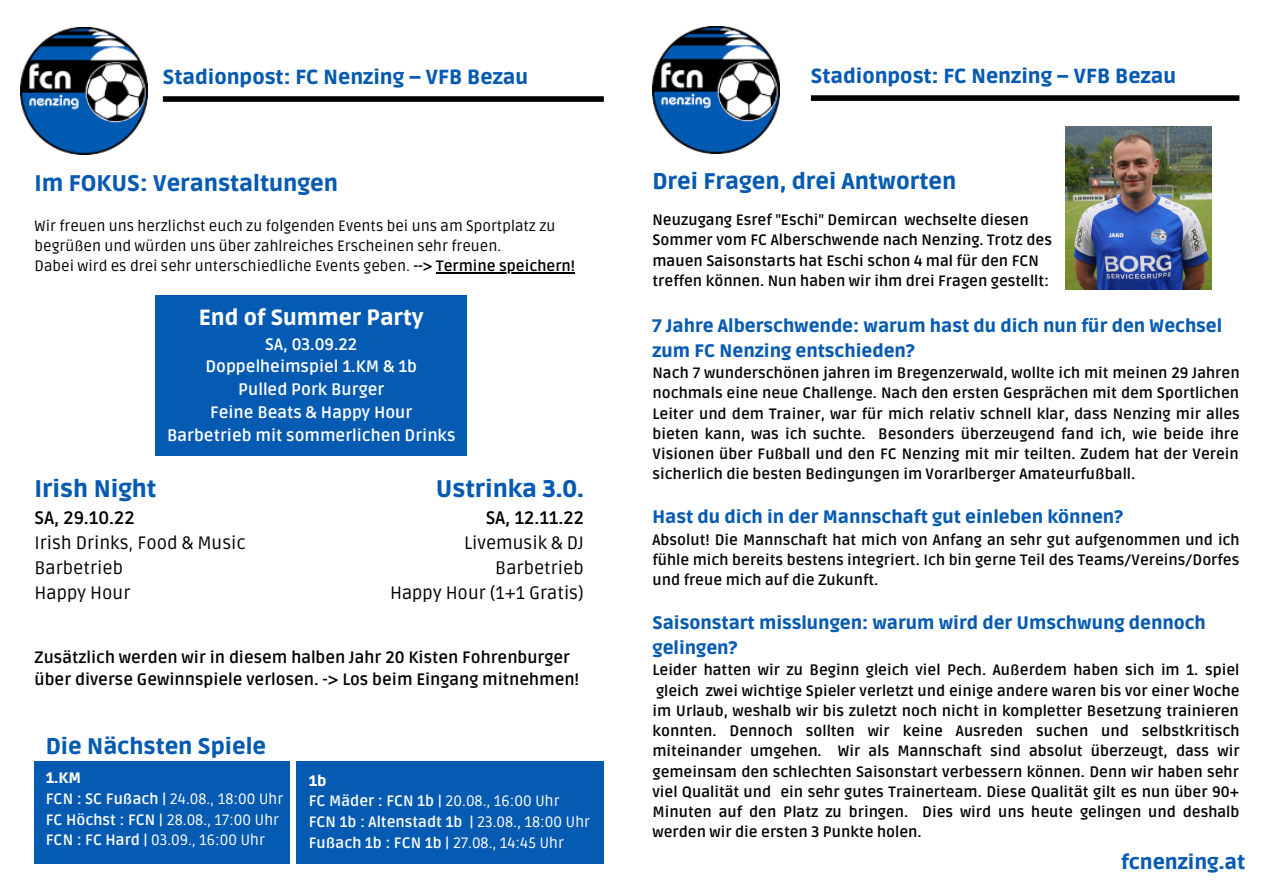
<style>
.page{position:relative;width:1263px;height:894px;background:#fff}
.page>*{position:absolute;margin:0;border:0;box-sizing:border-box;transform-origin:0 0}
.t1{font:900 23.85px "Ruda";color:#055ab1}
.t2{font:900 22.5px "Ruda";color:#055ab1}
.t3{font:900 21.9px "Ruda";color:#fff}
.t4{font:900 20.25px "Ruda";color:#055ab1}
.t5{font:900 18px/24.8px "Ruda";color:#055ab1}
.t6{font:18px/24.8px "Ruda";color:#000}
.t7{font:700 18px "Ruda";color:#000}
.t8{font:700 16.5px/22.5px "Ruda";color:#000}
.t9{font:700 16.5px/22.6px "Ruda";color:#fff;text-align:center}
.t10{font:700 15px/20.2px "Ruda";color:#000;text-align:justify}
.t11{font:700 15px/20.2px "Ruda";color:#030406;text-align:justify}
.t12{font:15px/20px "Ruda";color:#000}
.t13{font:700 15px/20.5px "Ruda";color:#fff}
.t14{font:15px/20.5px "Ruda";color:#fff}
.s1{font-weight:700}
.s2{font-weight:900}
.s3{font-weight:400}
</style>
<div class="page">
<div style="left:811px;top:95px;width:428px;height:6px;background:#000"></div>
<div style="left:163px;top:96px;width:441px;height:6px;background:#000"></div>
<img style="left:20px;top:27px;width:127px;height:127px">
<img style="left:652px;top:26px;width:128px;height:127px">
<div style="left:156px;top:294px;width:311px;height:161px;background:#055ab1"></div>
<hr style="left:436px;top:272px;width:139px;height:1px;background:#000">
<img style="left:1066px;top:127px;width:146px;height:163px">
<div style="left:35px;top:761px;width:569px;height:102px;background:#055ab1"></div>
<div style="left:290px;top:757px;width:6px;height:109px;background:#fff"></div>
<h3 class="t4" style="left:163px;top:66px;width:367px">Stadionpost: FC Nenzing – VFB Bezau</h3>
<h2 class="t2" style="left:35px;top:170px;width:305px">Im FOKUS: Veranstaltungen</h2>
<p class="t12" style="left:35px;top:216px;width:542px">Wir freuen uns herzlichst euch zu folgenden Events bei uns am Sportplatz zu begrüßen und würden uns über zahlreiches Erscheinen sehr freuen.<br>Dabei wird es drei sehr unterschiedliche Events geben. <span class="s1">--&gt; Termine speichern!</span></p>
<h3 class="t3" style="left:199px;top:305px;width:226px">End of Summer Party</h3>
<p class="t9" style="left:167px;top:333px;width:290px">SA, 03.09.22<br>Doppelheimspiel 1.KM &amp; 1b<br>Pulled Pork Burger<br>Feine Beats &amp; Happy Hour<br>Barbetrieb mit sommerlichen Drinks</p>
<h1 class="t1" style="left:35px;top:475px;width:123px">Irish Night</h1>
<p class="t7" style="left:35px;top:507px;width:102px">SA, 29.10.22</p>
<p class="t6" style="left:35px;top:531px;width:213px">Irish Drinks, Food &amp; Music<br>Barbetrieb<br>Happy Hour</p>
<h1 class="t1" style="left:436px;top:475px;width:150px">Ustrinka 3.0.</h1>
<p class="t7" style="left:486px;top:507px;width:100px">SA, 12.11.22</p>
<p class="t6" style="left:390px;top:531px;width:195px;text-align:right">Livemusik &amp; DJ<br>Barbetrieb<br>Happy Hour (1+1 Gratis)</p>
<p class="t8" style="left:35px;top:646px;width:546px">Zusätzlich werden wir in diesem halben Jahr 20 Kisten Fohrenburger über diverse Gewinnspiele verlosen. -&gt; Los beim Eingang mitnehmen!</p>
<h2 class="t2" style="left:46px;top:732px;width:222px">Die Nächsten Spiele</h2>
<p class="t14" style="left:46px;top:768px;width:239px"><span class="s2">1.KM<br></span><span class="s1">FCN : SC Fußach |</span> 24.08., 18:00 Uhr<br><span class="s1">FC Höchst : FCN |</span> 28.08., 17:00 Uhr<br><span class="s1">FCN : FC Hard |</span> 03.09., 16:00 Uhr</p>
<p class="t13" style="left:309px;top:770px;width:283px"><span class="s2">1b<br></span>FC Mäder : FCN 1b | <span class="s3">20.08., 16:00 Uhr<br></span>FCN 1b : Altenstadt 1b | <span class="s3">23.08., 18:00 Uhr<br></span>Fußach 1b : FCN 1b | <span class="s3">27.08., 14:45 Uhr</span></p>
<h3 class="t4" style="left:811px;top:65px;width:367px">Stadionpost: FC Nenzing – VFB Bezau</h3>
<h2 class="t2" style="left:652px;top:168px;width:305px">Drei Fragen, drei Antworten</h2>
<p class="t10" style="left:652px;top:210px;width:401px;text-align:left">Neuzugang Esref "Eschi" Demircan wechselte diesen Sommer vom FC Alberschwende nach Nenzing. Trotz des mauen Saisonstarts hat Eschi schon 4 mal für den FCN treffen können. Nun haben wir ihm drei Fragen gestellt:</p>
<p class="t5" style="left:652px;top:314px;width:571px">7 Jahre Alberschwende: warum hast du dich nun für den Wechsel zum FC Nenzing entschieden?</p>
<p class="t11" style="left:652px;top:363px;width:589px">Nach 7 wunderschönen jahren im Bregenzerwald, wollte ich mit meinen 29 Jahren nochmals eine neue Challenge. Nach den ersten Gesprächen mit dem Sportlichen Leiter und dem Trainer, war für mich relativ schnell klar, dass Nenzing mir alles bieten kann, was ich suchte. Besonders überzeugend fand ich, wie beide ihre Visionen über Fußball und den FC Nenzing mit mir teilten. Zudem hat der Verein sicherlich die besten Bedingungen im Vorarlberger Amateurfußball.</p>
<p class="t5" style="left:652px;top:505px;width:472px">Hast du dich in der Mannschaft gut einleben können?</p>
<p class="t11" style="left:652px;top:529px;width:589px">Absolut! Die Mannschaft hat mich von Anfang an sehr gut aufgenommen und ich fühle mich bereits bestens integriert. Ich bin gerne Teil des Teams/Vereins/Dorfes und freue mich auf die Zukunft.</p>
<p class="t5" style="left:652px;top:611px;width:555px">Saisonstart misslungen: warum wird der Umschwung dennoch gelingen?</p>
<p class="t10" style="left:652px;top:660px;width:589px">Leider hatten wir zu Beginn gleich viel Pech. Außerdem haben sich im 1. spiel gleich zwei wichtige Spieler verletzt und einige andere waren bis vor einer Woche im Urlaub, weshalb wir bis zuletzt noch nicht in kompletter Besetzung trainieren konnten. Dennoch sollten wir keine Ausreden suchen und selbstkritisch miteinander umgehen. Wir als Mannschaft sind absolut überzeugt, dass wir gemeinsam den schlechten Saisonstart verbessern können. Denn wir haben sehr viel Qualität und ein sehr gutes Trainerteam. Diese Qualität gilt es nun über 90+ Minuten auf den Platz zu bringen. Dies wird uns heute gelingen und deshalb werden wir die ersten 3 Punkte holen.</p>
<h3 class="t4" style="left:1121px;top:850px;width:125px">fcnenzing.at</h3>
</div>
